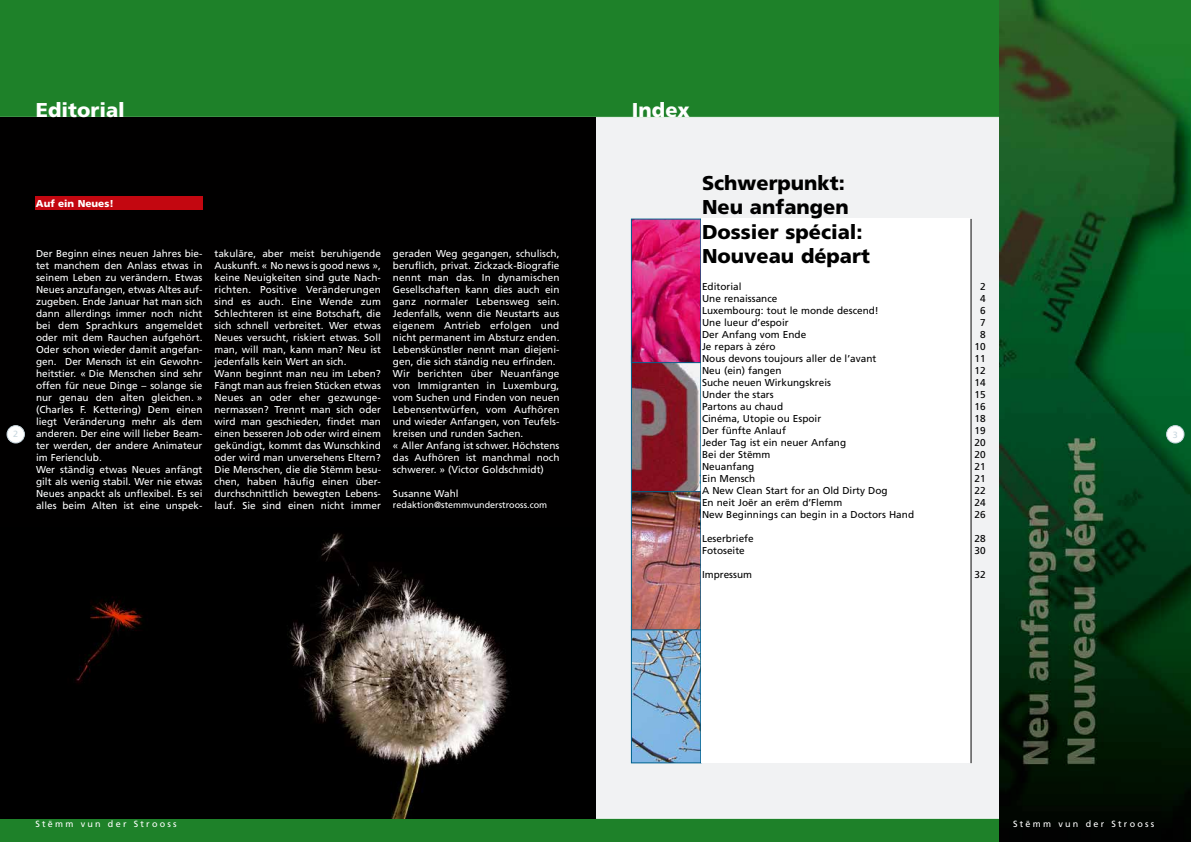
<style>
.page{position:relative;width:1191px;height:842px;background:#fff}
.page>*{position:absolute;margin:0;border:0;box-sizing:border-box;transform-origin:0 0}
.t1{font:900 20px/24px "Frutiger";color:#000}
.t2{font:900 20px "Frutiger";color:#fff}
.t3{font:10px/12px "Frutiger";color:#fff}
.t4{font:10px "Frutiger";color:#000}
.t5{font:900 10px "Frutiger";color:#fff}
.t6{font:9px "Frutiger";letter-spacing:.25em;color:#fff}
.t7{font:9px "Frutiger";color:#fff}
.t8{font:9px "Frutiger";color:#c8d7df}
</style>
<div class="page">
<div style="left:0;top:117px;width:1191px;height:708px;background:#f1f2f3"></div>
<div style="left:0;top:818px;width:999px;height:24px;background:#1e8129"></div>
<div style="left:0;top:0;width:999px;height:118px;background:#1e8129"></div>
<div style="left:0;top:118px;width:595px;height:700px;background:#010000"></div>
<img style="left:75px;top:533px;width:435px;height:285px">
<img style="left:999px;top:0;width:192px;height:842px">
<img style="left:633px;top:630px;width:66px;height:131px">
<div style="left:631px;top:626px;width:70px;height:137px;border:1px solid #00618e"></div>
<img style="left:633px;top:363px;width:66px;height:128px">
<div style="left:631px;top:356px;width:70px;height:137px;border:1px solid #00618e"></div>
<img style="left:633px;top:221px;width:66px;height:140px">
<div style="left:631px;top:219px;width:70px;height:144px;border:1px solid #00618e"></div>
<img style="left:633px;top:493px;width:66px;height:135px">
<div style="left:631px;top:491px;width:70px;height:139px;border:1px solid #00618e"></div>
<div style="left:701px;top:219px;width:270px;height:544px;background:#fff"></div>
<hr style="left:971px;top:219px;width:1px;height:544px;background:#000">
<div style="left:35px;top:196px;width:167px;height:14px;background:#c30710"></div>
<div style="left:7px;top:426px;width:17px;height:17px;background:#fff;border-radius:50%"></div>
<div style="left:7px;top:425px;width:18px;height:18px;border:1px solid #c8d7df;border-radius:50%"></div>
<div style="left:1166px;top:426px;width:18px;height:17px;background:#fff;border-radius:50%"></div>
<div style="left:1166px;top:425px;width:18px;height:18px;border:1px solid #c8d7df;border-radius:50%"></div>
<h1 class="t2" style="left:36px;top:98px;width:90px">Editorial</h1>
<p class="t8" style="left:13px;top:429px;width:7px">2</p>
<p class="t5" style="left:36px;top:198px;width:79px">Auf ein Neues!</p>
<p class="t3" style="left:36px;top:248px;width:168px">Der Beginn eines neuen Jahres bie&shy;tet manchem den Anlass etwas in seinem Leben zu verändern. Etwas<br>Neues anzufangen, etwas Altes auf&shy;zugeben. Ende Januar hat man sich dann allerdings immer noch nicht bei dem Sprachkurs angemeldet oder mit dem Rauchen aufgehört.<br>Oder schon wieder damit angefan&shy;gen. Der Mensch ist ein Gewohn&shy;heitstier. « Die Menschen sind sehr offen für neue Dinge – solange sie nur genau den alten gleichen. » (Charles F. Kettering) Dem einen liegt Veränderung mehr als dem anderen. Der eine will lieber Beam&shy;ter werden, der andere Animateur im Ferienclub.<br>Wer ständig etwas Neues anfängt gilt als wenig stabil. Wer nie etwas<br>Neues anpackt als unflexibel. Es sei alles beim Alten ist eine unspek-</p>
<p class="t3" style="left:214px;top:248px;width:168px">takuläre, aber meist beruhigende<br>Auskunft. « No news is good news », keine Neuigkeiten sind gute Nach&shy;richten. Positive Veränderungen sind es auch. Eine Wende zum<br>Schlechteren ist eine Botschaft, die sich schnell verbreitet. Wer etwas<br>Neues versucht, riskiert etwas. Soll man, will man, kann man? Neu ist jedenfalls kein Wert an sich.<br>Wann beginnt man neu im Leben?<br>Fängt man aus freien Stücken etwas<br>Neues an oder eher gezwunge&shy;nermassen? Trennt man sich oder wird man geschieden, findet man einen besseren Job oder wird einem gekündigt, kommt das Wunschkind oder wird man unversehens Eltern?<br>Die Menschen, die die Stëmm besu&shy;chen, haben häufig einen über&shy;durchschnittlich bewegten Lebens&shy;lauf. Sie sind einen nicht immer</p>
<p class="t3" style="left:393px;top:248px;width:168px">geraden Weg gegangen, schulisch, beruflich, privat. Zickzack-Biografie nennt man das. In dynamischen<br>Gesellschaften kann dies auch ein ganz normaler Lebensweg sein.<br>Jedenfalls, wenn die Neustarts aus eigenem Antrieb erfolgen und nicht permanent im Absturz enden.<br>Lebenskünstler nennt man diejeni&shy;gen, die sich ständig neu erfinden.<br>Wir berichten über Neuanfänge von Immigranten in Luxemburg, vom Suchen und Finden von neuen<br>Lebensentwürfen, vom Aufhören und wieder Anfangen, von Teufels&shy;kreisen und runden Sachen.<br>« Aller Anfang ist schwer. Höchstens das Aufhören ist manchmal noch schwerer. » (Victor Goldschmidt)</p>
<p class="t3" style="left:393px;top:488px;width:67px">Susanne Wahl</p>
<p class="t7" style="left:393px;top:499px;width:156px">redaktion@stemmvunderstrooss.com</p>
<h1 class="t2" style="left:632px;top:98px;width:59px">Index</h1>
<h1 class="t1" style="left:702px;top:171px;width:169px">Schwerpunkt:<br>Neu anfangen<br>Dossier spécial:<br>Nouveau départ</h1>
<p class="t4" style="left:702px;top:280px;width:41px">Editorial</p>
<p class="t4" style="left:980px;top:280px;width:7px">2</p>
<p class="t4" style="left:702px;top:292px;width:77px">Une renaissance</p>
<p class="t4" style="left:980px;top:292px;width:7px">4</p>
<p class="t4" style="left:702px;top:304px;width:178px">Luxembourg: tout le monde descend!</p>
<p class="t4" style="left:980px;top:304px;width:7px">6</p>
<p class="t4" style="left:702px;top:316px;width:88px">Une lueur d’espoir</p>
<p class="t4" style="left:980px;top:316px;width:7px">7</p>
<p class="t4" style="left:702px;top:328px;width:106px">Der Anfang vom Ende</p>
<p class="t4" style="left:980px;top:328px;width:7px">8</p>
<p class="t4" style="left:702px;top:340px;width:75px">Je repars à zéro</p>
<p class="t4" style="left:974px;top:340px;width:13px">10</p>
<p class="t4" style="left:702px;top:352px;width:176px">Nous devons toujours aller de l’avant</p>
<p class="t4" style="left:974px;top:352px;width:13px">11</p>
<p class="t4" style="left:702px;top:364px;width:81px">Neu (ein) fangen</p>
<p class="t4" style="left:974px;top:364px;width:13px">12</p>
<p class="t4" style="left:702px;top:376px;width:130px">Suche neuen Wirkungskreis</p>
<p class="t4" style="left:974px;top:376px;width:13px">14</p>
<p class="t4" style="left:702px;top:388px;width:73px">Under the stars</p>
<p class="t4" style="left:974px;top:388px;width:13px">15</p>
<p class="t4" style="left:702px;top:400px;width:83px">Partons au chaud</p>
<p class="t4" style="left:974px;top:400px;width:13px">16</p>
<p class="t4" style="left:702px;top:412px;width:121px">Cinéma, Utopie ou Espoir</p>
<p class="t4" style="left:974px;top:412px;width:13px">18</p>
<p class="t4" style="left:702px;top:424px;width:85px">Der fünfte Anlauf</p>
<p class="t4" style="left:974px;top:424px;width:13px">19</p>
<p class="t4" style="left:702px;top:436px;width:146px">Jeder Tag ist ein neuer Anfang</p>
<p class="t4" style="left:974px;top:436px;width:13px">20</p>
<p class="t4" style="left:702px;top:448px;width:70px">Bei der Stëmm</p>
<p class="t4" style="left:974px;top:448px;width:13px">20</p>
<p class="t4" style="left:702px;top:460px;width:54px">Neuanfang</p>
<p class="t4" style="left:974px;top:460px;width:13px">21</p>
<p class="t4" style="left:702px;top:472px;width:55px">Ein Mensch</p>
<p class="t4" style="left:974px;top:472px;width:13px">21</p>
<p class="t4" style="left:702px;top:484px;width:187px">A New Clean Start for an Old Dirty Dog</p>
<p class="t4" style="left:974px;top:484px;width:13px">22</p>
<p class="t4" style="left:702px;top:496px;width:142px">En neit Joër an erëm d’Flemm</p>
<p class="t4" style="left:974px;top:496px;width:13px">24</p>
<p class="t4" style="left:702px;top:508px;width:213px">New Beginnings can begin in a Doctors Hand</p>
<p class="t4" style="left:974px;top:508px;width:13px">26</p>
<p class="t4" style="left:702px;top:532px;width:53px">Leserbriefe</p>
<p class="t4" style="left:974px;top:532px;width:13px">28</p>
<p class="t4" style="left:702px;top:544px;width:44px">Fotoseite</p>
<p class="t4" style="left:974px;top:544px;width:13px">30</p>
<p class="t4" style="left:702px;top:568px;width:52px">Impressum</p>
<p class="t4" style="left:974px;top:568px;width:13px">32</p>
<p class="t8" style="left:1172px;top:429px;width:7px">3</p>
<p class="t6" style="left:35px;top:819px;width:143px">Stëmm vun der Strooss</p>
<p class="t6" style="left:1013px;top:819px;width:143px">Stëmm vun der Strooss</p>
</div>
